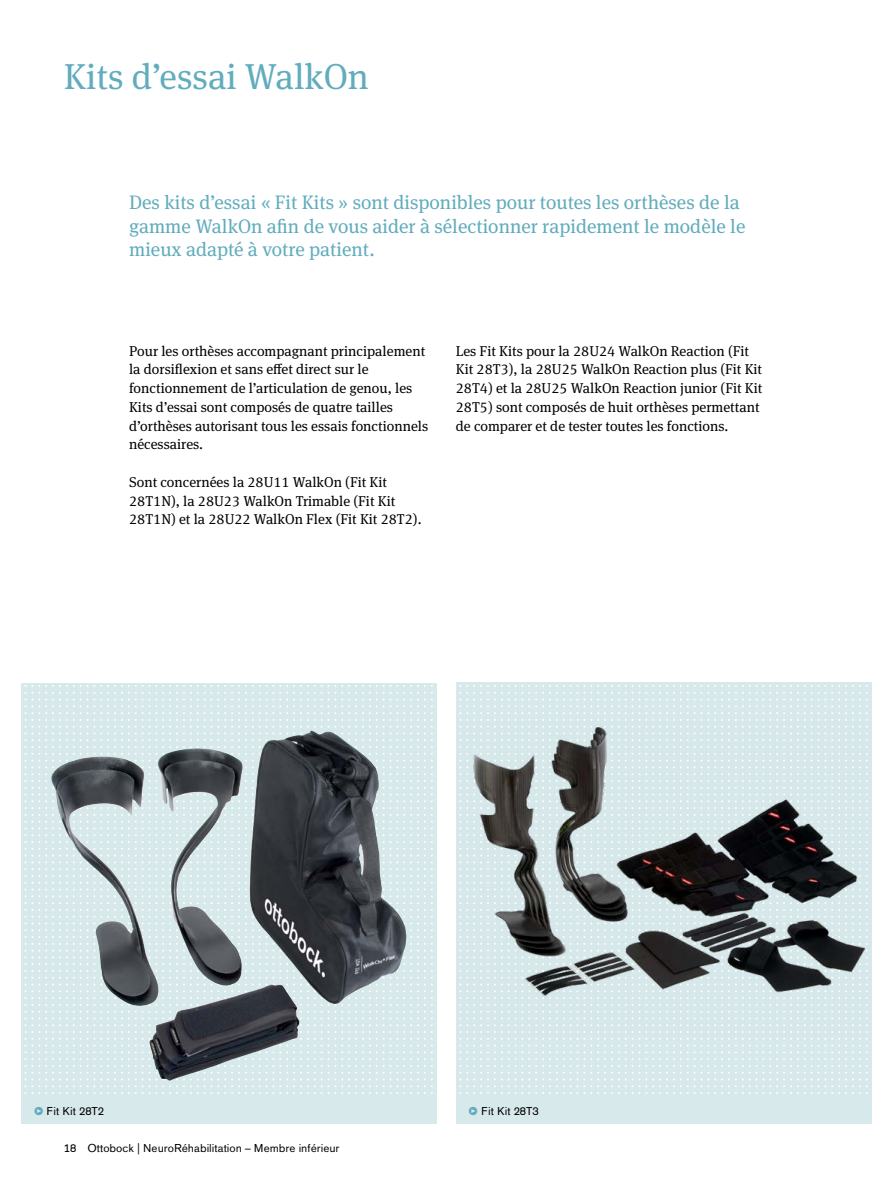
<style>
.page{position:relative;width:893px;height:1191px;background:#fff}
.page>*{position:absolute;margin:0;border:0;box-sizing:border-box;transform-origin:0 0}
.t1{font:36px "OBO Serif";color:#61acbd}
.t2{font:19.5px/23.2px "OBO Serif";color:#61acbd}
.t3{font:14.25px/18.8px "OBO Serif";color:#000}
.t4{font:11.25px "OBO Sans";color:#000}
.s1{font-family:"OBO Serif";font-weight:700;color:#61acbd}
</style>
<div class="page">
<svg style="left:21px;top:685px;width:416px;height:413px;background:#c1cfd2"></svg>
<img style="left:157px;top:730px;width:250px;height:275px">
<svg style="left:456px;top:685px;width:416px;height:413px;background:#daeaed"></svg>
<img style="left:456px;top:720px;width:416px;height:315px">
<div style="left:21px;top:1098px;width:416px;height:25px;background:#d8e9ec"></div>
<div style="left:456px;top:1098px;width:416px;height:25px;background:#d8e9ec"></div>
<h1 class="t1" style="left:64px;top:55px;width:307px">Kits d’essai WalkOn</h1>
<h2 class="t2" style="left:129px;top:191px;width:618px">Des kits d’essai « Fit Kits » sont disponibles pour toutes les orthèses de la gamme WalkOn afin de vous aider à sélectionner rapidement le modèle le mieux adapté à votre patient.</h2>
<p class="t3" style="left:129px;top:341px;width:301px">Pour les orthèses accompagnant principalement la dorsiflexion et sans effet direct sur le fonctionnement de l’articulation de genou, les Kits d’essai sont composés de quatre tailles d’orthèses autorisant tous les essais fonctionnels nécessaires.</p>
<p class="t3" style="left:129px;top:472px;width:294px">Sont concernées la 28U11 WalkOn (Fit Kit<br>28T1N), la 28U23 WalkOn Trimable (Fit Kit<br>28T1N) et la 28U22 WalkOn Flex (Fit Kit 28T2).</p>
<p class="t3" style="left:456px;top:341px;width:308px">Les Fit Kits pour la 28U24 WalkOn Reaction (Fit Kit 28T3), la 28U25 WalkOn Reaction plus (Fit Kit 28T4) et la 28U25 WalkOn Reaction junior (Fit Kit 28T5) sont composés de huit orthèses permettant de comparer et de tester toutes les fonctions.</p>
<p class="t4" style="left:34px;top:1104px;width:72px"><span class="s1">•</span> Fit Kit 28T2</p>
<p class="t4" style="left:469px;top:1104px;width:72px"><span class="s1">•</span> Fit Kit 28T3</p>
<p class="t4" style="left:64px;top:1141px;width:277px">18 Ottobock | NeuroRéhabilitation – Membre inférieur</p>
</div>
